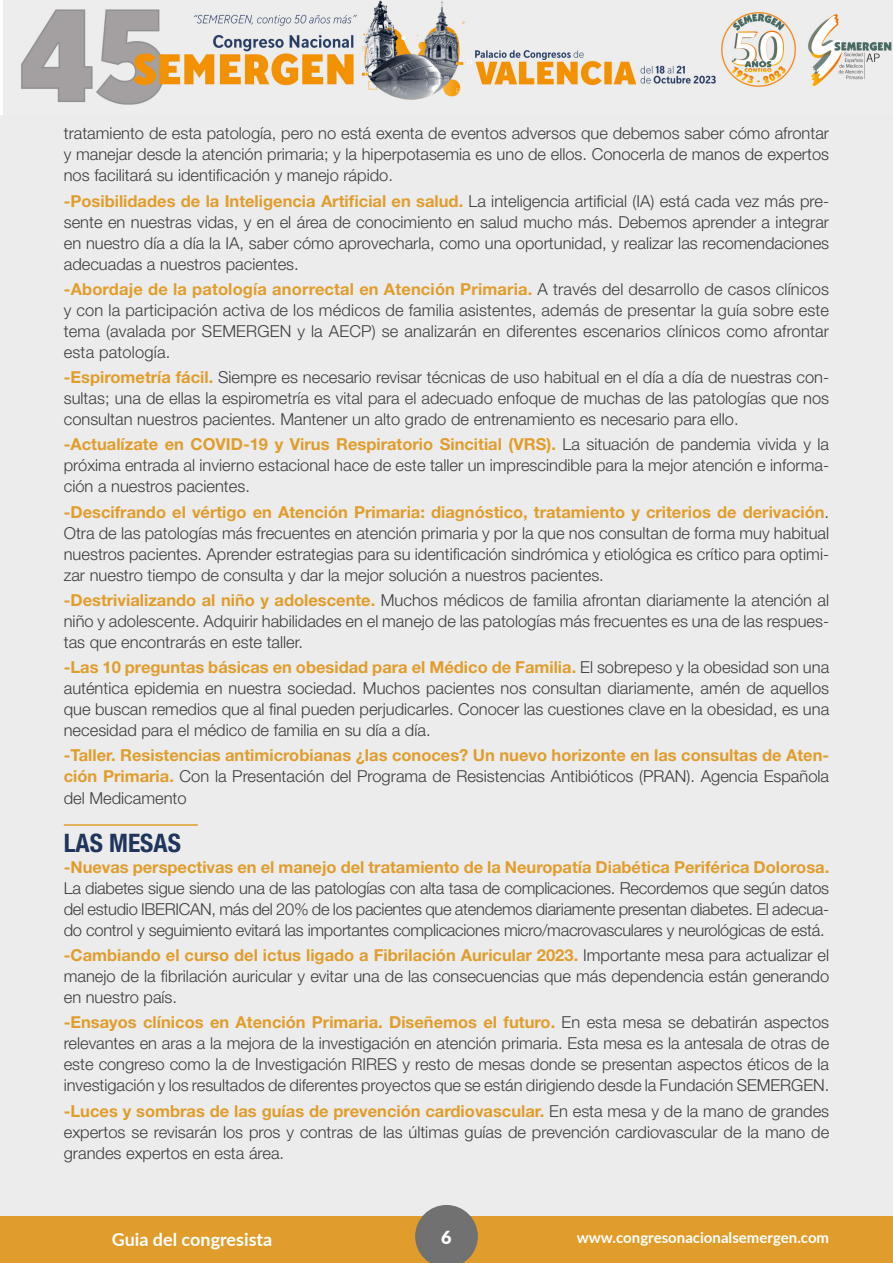
<style>
.page{position:relative;width:893px;height:1263px;background:#fff}
.page>*{position:absolute;margin:0;border:0;box-sizing:border-box;transform-origin:0 0}
.t1{font:700 condensed 25.5px "Helvetica Neue LT Std";color:#1f355c}
.t2{font:700 18px "Lato";color:#fff}
.t3{font:900 18px "Lato";color:#fff}
.t4{font:300 16.5px/21px "Helvetica Neue LT Std";color:#3e3e3e;text-align:justify}
.t5{font:700 16.5px/21px "Helvetica Neue LT Std";color:#e09d2c;text-align:justify}
.t6{font:700 15px "Lato";color:#fff}
.s1{font-weight:700;color:#e09d2c}
.s2{font-weight:300;color:#3e3e3e}
</style>
<div class="page">
<img style="left:3px;top:0;width:890px;height:115px">
<div style="left:0;top:115px;width:893px;height:1148px;background:#ececec"></div>
<div style="left:0;top:1216px;width:893px;height:47px;background:#e09d2c"></div>
<svg style="left:415px;top:1205px;width:63px;height:58px"></svg>
<hr style="left:64px;top:824px;width:134px;height:2px;background:#e09d2c">
<p class="t4" style="left:64px;top:123px;width:767px">tratamiento de esta patología, pero no está exenta de eventos adversos que debemos saber cómo afrontar y manejar desde la atención primaria; y la hiperpotasemia es uno de ellos. Conocerla de manos de expertos nos facilitará su identificación y manejo rápido.</p>
<p class="t4" style="left:64px;top:190px;width:767px"><span class="s1">-Posibilidades de la Inteligencia Artificial en salud.</span> La inteligencia artificial (IA) está cada vez más pre&shy;sente en nuestras vidas, y en el área de conocimiento en salud mucho más. Debemos aprender a integrar en nuestro día a día la IA, saber cómo aprovecharla, como una oportunidad, y realizar las recomendaciones adecuadas a nuestros pacientes.</p>
<p class="t4" style="left:64px;top:278px;width:767px"><span class="s1">-Abordaje de la patología anorrectal en Atención Primaria.</span> A través del desarrollo de casos clínicos y con la participación activa de los médicos de familia asistentes, además de presentar la guía sobre este tema (avalada por SEMERGEN y la AECP) se analizarán en diferentes escenarios clínicos como afrontar esta patología.</p>
<p class="t4" style="left:64px;top:366px;width:767px"><span class="s1">-Espirometría fácil.</span> Siempre es necesario revisar técnicas de uso habitual en el día a día de nuestras con&shy;sultas; una de ellas la espirometría es vital para el adecuado enfoque de muchas de las patologías que nos consultan nuestros pacientes. Mantener un alto grado de entrenamiento es necesario para ello.</p>
<p class="t4" style="left:64px;top:434px;width:767px"><span class="s1">-Actualízate en COVID-19 y Virus Respiratorio Sincitial (VRS).</span> La situación de pandemia vivida y la próxima entrada al invierno estacional hace de este taller un imprescindible para la mejor atención e informa&shy;ción a nuestros pacientes.</p>
<p class="t4" style="left:64px;top:501px;width:767px"><span class="s1">-Descifrando el vértigo en Atención Primaria: diagnóstico, tratamiento y criterios de derivación</span>.<br>Otra de las patologías más frecuentes en atención primaria y por la que nos consultan de forma muy habitual nuestros pacientes. Aprender estrategias para su identificación sindrómica y etiológica es crítico para optimi&shy;zar nuestro tiempo de consulta y dar la mejor solución a nuestros pacientes.</p>
<p class="t4" style="left:64px;top:589px;width:767px"><span class="s1">-Destrivializando al niño y adolescente.</span> Muchos médicos de familia afrontan diariamente la atención al niño y adolescente. Adquirir habilidades en el manejo de las patologías más frecuentes es una de las respues&shy;tas que encontrarás en este taller.</p>
<p class="t4" style="left:64px;top:656px;width:767px"><span class="s1">-Las 10 preguntas básicas en obesidad para el Médico de Familia.</span> El sobrepeso y la obesidad son una auténtica epidemia en nuestra sociedad. Muchos pacientes nos consultan diariamente, amén de aquellos que buscan remedios que al final pueden perjudicarles. Conocer las cuestiones clave en la obesidad, es una necesidad para el médico de familia en su día a día.</p>
<p class="t5" style="left:64px;top:745px;width:767px">-Taller. Resistencias antimicrobianas ¿las conoces? Un nuevo horizonte en las consultas de Aten&shy;ción Primaria. <span class="s2">Con la Presentación del Programa de Resistencias Antibióticos (PRAN). Agencia Española del Medicamento</span></p>
<h1 class="t1" style="left:64px;top:827px;width:119px">LAS MESAS</h1>
<p class="t5" style="left:64px;top:856px;width:767px">-Nuevas perspectivas en el manejo del tratamiento de la Neuropatía Diabética Periférica Dolorosa.</p>
<p class="t4" style="left:64px;top:877px;width:767px">La diabetes sigue siendo una de las patologías con alta tasa de complicaciones. Recordemos que según datos del estudio IBERICAN, más del 20% de los pacientes que atendemos diariamente presentan diabetes. El adecua&shy;do control y seguimiento evitará las importantes complicaciones micro/macrovasculares y neurológicas de está.</p>
<p class="t4" style="left:64px;top:944px;width:767px"><span class="s1">-Cambiando el curso del ictus ligado a Fibrilación Auricular 2023.</span> Importante mesa para actualizar el manejo de la fibrilación auricular y evitar una de las consecuencias que más dependencia están generando en nuestro país.</p>
<p class="t4" style="left:64px;top:1011px;width:767px"><span class="s1">-Ensayos clínicos en Atención Primaria. Diseñemos el futuro.</span> En esta mesa se debatirán aspectos relevantes en aras a la mejora de la investigación en atención primaria. Esta mesa es la antesala de otras de este congreso como la de Investigación RIRES y resto de mesas donde se presentan aspectos éticos de la investigación y los resultados de diferentes proyectos que se están dirigiendo desde la Fundación SEMERGEN.</p>
<p class="t4" style="left:64px;top:1100px;width:767px"><span class="s1">-Luces y sombras de las guías de prevención cardiovascular.</span> En esta mesa y de la mano de grandes expertos se revisarán los pros y contras de las últimas guías de prevención cardiovascular de la mano de grandes expertos en esta área.</p>
<p class="t2" style="left:112px;top:1226px;width:162px">Guia del congresista</p>
<p class="t3" style="left:441px;top:1223px;width:12px">6</p>
<p class="t6" style="left:577px;top:1227px;width:254px">www.congresonacionalsemergen.com</p>
</div>
